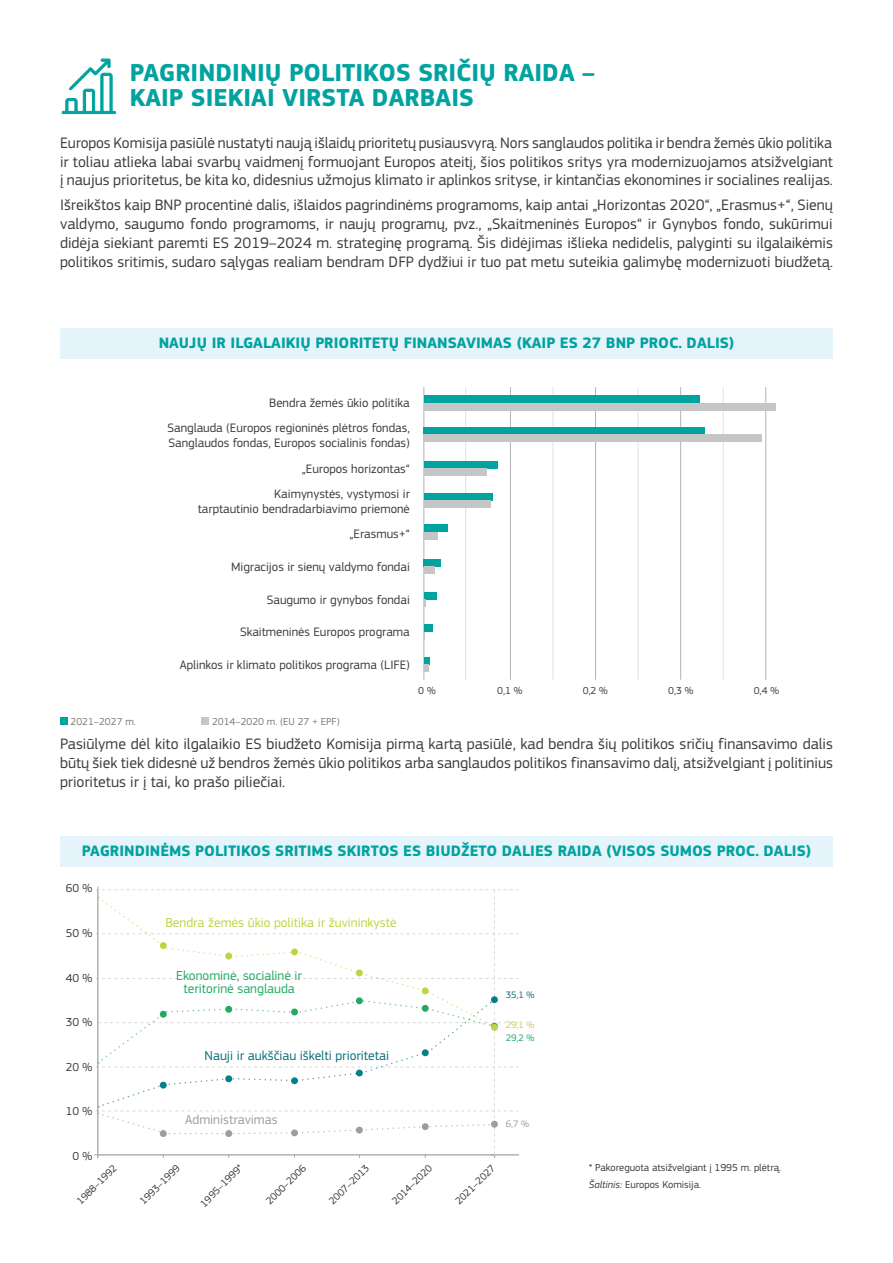
<style>
.page{position:relative;width:893px;height:1263px;background:#fff}
.page>*{position:absolute;margin:0;border:0;box-sizing:border-box;transform-origin:0 0}
.title_2{font:700 25.5px/25.5px "EC Square Sans Pro";color:#00a3a0}
.body_break{font:15.75px/18.9px "EC Square Sans Pro";color:#3c3c3b;text-align:justify}
.body{font:15.75px/18.9px "EC Square Sans Pro";color:#3c3c3b;text-align:justify}
.graph_caption{font:700 15.75px "EC Square Sans Pro";color:#00a3a0}
.fig3_4{font:13.5px/13.5px "EC Square Sans Pro";color:#20aa62;text-align:center}
.fig3_3{font:13.5px "EC Square Sans Pro";color:#c2d342}
.fig3_5{font:13.5px "EC Square Sans Pro";color:#067079}
.fig3_6{font:13.5px "EC Square Sans Pro";color:#9d9d9c}
.fig2_1{font:12.75px/15.3px "EC Square Sans Pro";color:#3c3c3b}
.fig3_1{font:12px "EC Square Sans Pro";color:#3c3c3b}
.fig3_2{font:10.5px "EC Square Sans Pro";color:#3c3c3b}
.fig1_2{font:10.5px "EC Square Sans Pro";color:#3c3c3b}
.fig2_3{font:10.5px "EC Square Sans Pro";color:#7c7b7b}
.fig1_4{font:10.5px "EC Square Sans Pro";color:#3c3c3b}
.fig2_2{font:10.5px "EC Square Sans Pro";color:#3c3c3b}
.t1{font:9.75px "EC Square Sans Pro";color:#c2d342}
.t2{font:9.75px "EC Square Sans Pro";color:#20aa62}
.t3{font:9.75px "EC Square Sans Pro";color:#067079}
.t4{font:9.75px "EC Square Sans Pro";color:#9d9d9c}
.s1{font-style:italic}
</style>
<div class="page">
<div style="left:60px;top:328px;width:773px;height:30px;background:#e5f4fb"></div>
<div style="left:60px;top:836px;width:773px;height:30px;background:#e5f4fb"></div>
<svg style="left:62px;top:58px;width:54px;height:56px"></svg>
<hr style="left:423px;top:387px;width:1px;height:293px;background:#b3b2b2">
<hr style="left:510px;top:387px;width:1px;height:293px;background:#b3b2b2">
<hr style="left:595px;top:387px;width:1px;height:293px;background:#b3b2b2">
<hr style="left:680px;top:387px;width:1px;height:293px;background:#b3b2b2">
<hr style="left:765px;top:387px;width:1px;height:293px;background:#b3b2b2">
<hr style="left:723px;top:387px;width:1px;height:293px;background:#b3b2b2">
<hr style="left:638px;top:387px;width:1px;height:293px;background:#b3b2b2">
<hr style="left:553px;top:387px;width:1px;height:293px;background:#b3b2b2">
<hr style="left:465px;top:387px;width:1px;height:293px;background:#b3b2b2">
<div style="left:424px;top:396px;width:275px;height:7px;background:#00a3a0"></div>
<div style="left:424px;top:403px;width:351px;height:7px;background:#c6c6c6"></div>
<div style="left:424px;top:461px;width:74px;height:7px;background:#00a3a0"></div>
<div style="left:424px;top:468px;width:63px;height:7px;background:#c6c6c6"></div>
<div style="left:424px;top:493px;width:68px;height:8px;background:#00a3a0"></div>
<div style="left:424px;top:501px;width:66px;height:7px;background:#c6c6c6"></div>
<div style="left:424px;top:525px;width:24px;height:7px;background:#00a3a0"></div>
<div style="left:424px;top:532px;width:14px;height:7px;background:#c6c6c6"></div>
<div style="left:424px;top:559px;width:17px;height:8px;background:#00a3a0"></div>
<div style="left:424px;top:567px;width:10px;height:7px;background:#c6c6c6"></div>
<div style="left:424px;top:657px;width:6px;height:7px;background:#00a3a0"></div>
<div style="left:424px;top:664px;width:5px;height:8px;background:#c6c6c6"></div>
<div style="left:424px;top:625px;width:8px;height:7px;background:#00a3a0"></div>
<div style="left:424px;top:592px;width:12px;height:7px;background:#00a3a0"></div>
<div style="left:424px;top:427px;width:281px;height:7px;background:#00a3a0"></div>
<div style="left:424px;top:434px;width:338px;height:7px;background:#c6c6c6"></div>
<hr style="left:98px;top:886px;width:1px;height:272px;background:#b3b2b2">
<svg style="left:96px;top:889px;width:423px;height:266px"></svg>
<div style="left:291px;top:1129px;width:7px;height:7px;background:#9d9d9c;border-radius:50%"></div>
<div style="left:356px;top:1126px;width:7px;height:7px;background:#9d9d9c;border-radius:50%"></div>
<div style="left:422px;top:1123px;width:7px;height:7px;background:#9d9d9c;border-radius:50%"></div>
<div style="left:491px;top:1121px;width:7px;height:7px;background:#9d9d9c;border-radius:50%"></div>
<div style="left:225px;top:1130px;width:7px;height:7px;background:#9d9d9c;border-radius:50%"></div>
<div style="left:160px;top:1130px;width:7px;height:7px;background:#9d9d9c;border-radius:50%"></div>
<div style="left:160px;top:1082px;width:7px;height:6px;background:#057f8c;border-radius:50%"></div>
<div style="left:160px;top:1011px;width:7px;height:7px;background:#20aa62;border-radius:50%"></div>
<div style="left:160px;top:942px;width:7px;height:7px;background:#c2d342;border-radius:50%"></div>
<div style="left:225px;top:953px;width:7px;height:6px;background:#c2d342;border-radius:50%"></div>
<div style="left:291px;top:948px;width:7px;height:7px;background:#c2d342;border-radius:50%"></div>
<div style="left:356px;top:969px;width:7px;height:7px;background:#c2d342;border-radius:50%"></div>
<div style="left:422px;top:987px;width:7px;height:7px;background:#c2d342;border-radius:50%"></div>
<div style="left:225px;top:1006px;width:7px;height:7px;background:#20aa62;border-radius:50%"></div>
<div style="left:291px;top:1008px;width:7px;height:7px;background:#20aa62;border-radius:50%"></div>
<div style="left:356px;top:997px;width:7px;height:7px;background:#20aa62;border-radius:50%"></div>
<div style="left:422px;top:1005px;width:7px;height:7px;background:#20aa62;border-radius:50%"></div>
<div style="left:491px;top:1023px;width:7px;height:7px;background:#61ba54;border-radius:50%"></div>
<div style="left:225px;top:1075px;width:7px;height:7px;background:#057f8c;border-radius:50%"></div>
<div style="left:291px;top:1077px;width:7px;height:7px;background:#057f8c;border-radius:50%"></div>
<div style="left:356px;top:1069px;width:7px;height:7px;background:#057f8c;border-radius:50%"></div>
<div style="left:422px;top:1049px;width:7px;height:7px;background:#057f8c;border-radius:50%"></div>
<div style="left:491px;top:996px;width:7px;height:7px;background:#057f8c;border-radius:50%"></div>
<div style="left:491px;top:1024px;width:7px;height:7px;background:#c2d342;border-radius:50%"></div>
<div style="left:60px;top:717px;width:8px;height:8px;background:#00a3a0"></div>
<div style="left:202px;top:717px;width:7px;height:8px;background:#c6c6c6"></div>
<p class="title_2" style="left:130px;top:60px;width:467px">PAGRINDINIŲ POLITIKOS SRIČIŲ RAIDA –<br>KAIP SIEKIAI VIRSTA DARBAIS</p>
<p class="body_break" style="left:60px;top:133px;width:774px">Europos Komisija pasiūlė nustatyti naują išlaidų prioritetų pusiausvyrą. Nors sanglaudos politika ir bendra žemės ūkio politika ir toliau atlieka labai svarbų vaidmenį formuojant Europos ateitį, šios politikos sritys yra modernizuojamos atsižvelgiant į naujus prioritetus, be kita ko, didesnius užmojus klimato ir aplinkos srityse, ir kintančias ekonomines ir socialines realijas.</p>
<p class="body" style="left:60px;top:196px;width:774px">Išreikštos kaip BNP procentinė dalis, išlaidos pagrindinėms programoms, kaip antai „Horizontas 2020“, „Erasmus+“, Sienų valdymo, saugumo fondo programoms, ir naujų programų, pvz., „Skaitmeninės Europos“ ir Gynybos fondo, sukūrimui didėja siekiant paremti ES 2019–2024 m. strateginę programą. Šis didėjimas išlieka nedidelis, palyginti su ilgalaikėmis politikos sritimis, sudaro sąlygas realiam bendram DFP dydžiui ir tuo pat metu suteikia galimybę modernizuoti biudžetą.</p>
<p class="graph_caption" style="left:159px;top:334px;width:577px">NAUJŲ IR ILGALAIKIŲ PRIORITETŲ FINANSAVIMAS (KAIP ES 27 BNP PROC. DALIS)</p>
<p class="fig2_1" style="left:269px;top:395px;width:142px">Bendra žemės ūkio politika</p>
<p class="fig2_1" style="left:167px;top:420px;width:244px">Sanglauda (Europos regioninės plėtros fondas,<br>Sanglaudos fondas, Europos socialinis fondas)</p>
<p class="fig2_1" style="left:302px;top:461px;width:109px">„Europos horizontas“</p>
<p class="fig2_1" style="left:198px;top:486px;width:213px;text-align:right">Kaimynystės, vystymosi ir<br>tarptautinio bendradarbiavimo priemonė</p>
<p class="fig2_1" style="left:350px;top:526px;width:62px">„Erasmus+“</p>
<p class="fig2_1" style="left:231px;top:559px;width:180px">Migracijos ir sienų valdymo fondai</p>
<p class="fig2_1" style="left:267px;top:592px;width:145px">Saugumo ir gynybos fondai</p>
<p class="fig2_1" style="left:240px;top:625px;width:171px">Skaitmeninės Europos programa</p>
<p class="fig2_1" style="left:180px;top:657px;width:231px">Aplinkos ir klimato politikos programa (LIFE)</p>
<p class="fig2_3" style="left:71px;top:715px;width:67px">2021–2027 m.</p>
<p class="fig2_3" style="left:212px;top:715px;width:129px">2014–2020 m. (EU 27 + EPF)</p>
<p class="fig2_2" style="left:418px;top:684px;width:19px">0 %</p>
<p class="fig2_2" style="left:497px;top:684px;width:27px">0,1 %</p>
<p class="fig2_2" style="left:583px;top:684px;width:27px">0,2 %</p>
<p class="fig2_2" style="left:668px;top:684px;width:27px">0,3 %</p>
<p class="fig2_2" style="left:754px;top:684px;width:27px">0,4 %</p>
<p class="body_break" style="left:60px;top:735px;width:774px">Pasiūlyme dėl kito ilgalaikio ES biudžeto Komisija pirmą kartą pasiūlė, kad bendra šių politikos sričių finansavimo dalis būtų šiek tiek didesnė už bendros žemės ūkio politikos arba sanglaudos politikos finansavimo dalį, atsižvelgiant į politinius prioritetus ir į tai, ko prašo piliečiai.</p>
<p class="graph_caption" style="left:82px;top:841px;width:731px">PAGRINDINĖMS POLITIKOS SRITIMS SKIRTOS ES BIUDŽETO DALIES RAIDA (VISOS SUMOS PROC. DALIS)</p>
<p class="fig3_1" style="left:66px;top:881px;width:28px">60 %</p>
<p class="fig3_1" style="left:66px;top:926px;width:28px">50 %</p>
<p class="fig3_1" style="left:66px;top:971px;width:28px">40 %</p>
<p class="fig3_1" style="left:66px;top:1015px;width:28px">30 %</p>
<p class="fig3_1" style="left:66px;top:1060px;width:28px">20 %</p>
<p class="fig3_1" style="left:66px;top:1104px;width:28px">10 %</p>
<p class="fig3_1" style="left:73px;top:1149px;width:21px">0 %</p>
<p class="fig3_2" style="left:74px;top:1198px;width:53px;rotate:-45deg">1988–1992</p>
<p class="fig3_2" style="left:137px;top:1198px;width:53px;rotate:-45deg">1993–1999</p>
<p class="fig3_2" style="left:198px;top:1201px;width:57px;rotate:-45deg">1995–1999*</p>
<p class="fig3_2" style="left:263px;top:1198px;width:53px;rotate:-45deg">2000–2006</p>
<p class="fig3_2" style="left:326px;top:1198px;width:53px;rotate:-45deg">2007–2013</p>
<p class="fig3_2" style="left:389px;top:1198px;width:53px;rotate:-45deg">2014–2020</p>
<p class="fig3_2" style="left:453px;top:1198px;width:53px;rotate:-45deg">2021–2027</p>
<p class="fig3_3" style="left:165px;top:914px;width:233px">Bendra žemės ūkio politika ir žuvininkystė</p>
<p class="fig3_4" style="left:176px;top:968px;width:127px">Ekonominė, socialinė ir teritorinė sanglauda</p>
<p class="fig3_5" style="left:205px;top:1048px;width:186px">Nauji ir aukščiau iškelti prioritetai</p>
<p class="fig3_6" style="left:185px;top:1112px;width:94px">Administravimas</p>
<p class="t3" style="left:506px;top:989px;width:30px">35,1 %</p>
<p class="t1" style="left:506px;top:1019px;width:30px">29,1 %</p>
<p class="t2" style="left:506px;top:1032px;width:30px">29,2 %</p>
<p class="t4" style="left:506px;top:1118px;width:25px">6,7 %</p>
<p class="fig1_2" style="left:589px;top:1161px;width:194px">* Pakoreguota atsižvelgiant į 1995 m. plėtrą.</p>
<p class="fig1_4" style="left:589px;top:1178px;width:114px"><span class="s1">Šaltinis:</span> Europos Komisija.</p>
</div>
